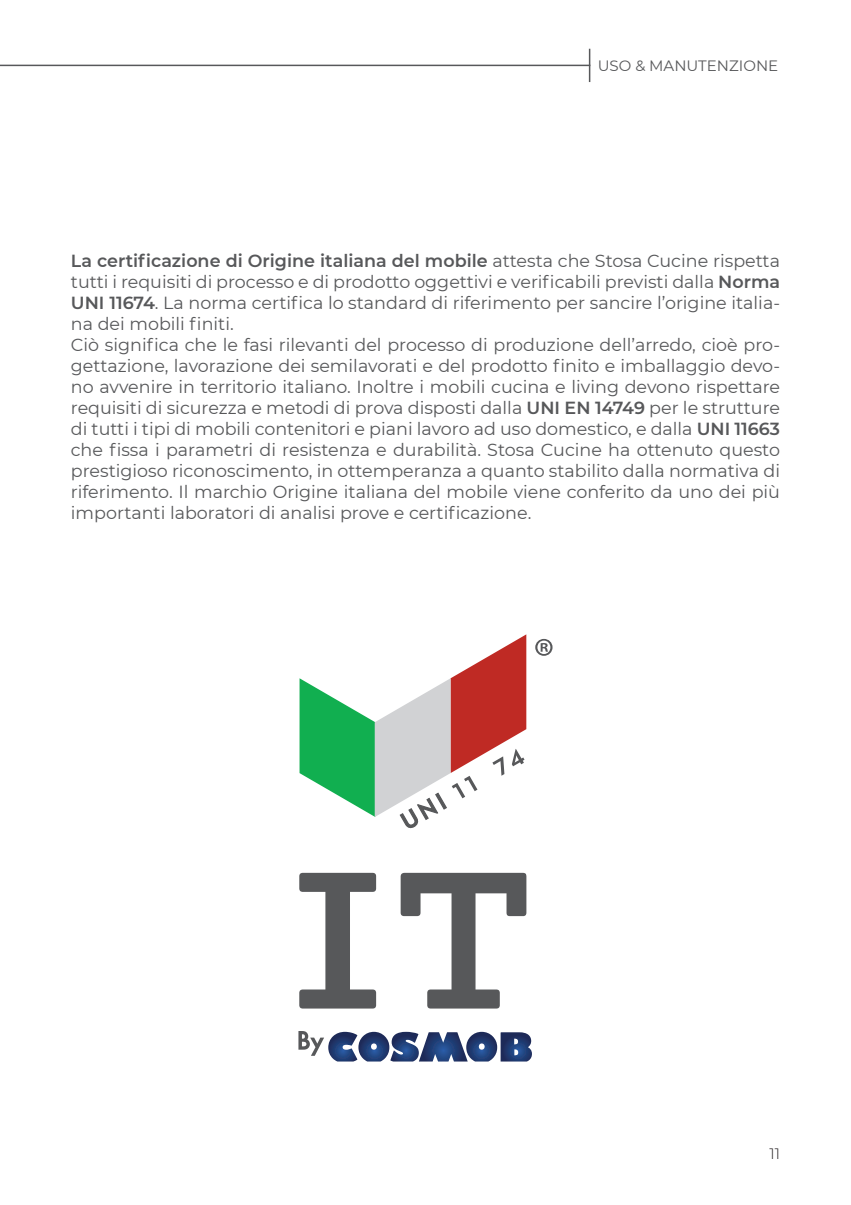
<style>
.page{position:relative;width:851px;height:1205px;background:#fff}
.page>*{position:absolute;margin:0;border:0;box-sizing:border-box;transform-origin:0 0}
.Corpo_testo{font:17.5px/21px "Montserrat";color:#57585a;text-align:justify}
.t1{font:15px "Montserrat";color:#57585a}
.t2{font:300 15px "Montserrat";color:#231f20}
.s1{font-weight:600}
</style>
<div class="page">
<hr style="left:588px;top:49px;width:2px;height:33px;background:#57585a">
<hr style="left:0;top:65px;width:590px;height:1px;background:#57585a">
<svg style="left:299px;top:873px;width:77px;height:135px"></svg>
<svg style="left:400px;top:873px;width:126px;height:135px"></svg>
<svg style="left:299px;top:634px;width:227px;height:195px"></svg>
<svg style="left:535px;top:639px;width:17px;height:17px"></svg>
<svg style="left:298px;top:1031px;width:234px;height:30px"></svg>
<p class="t1" style="left:597px;top:55px;width:182px">USO &amp; MANUTENZIONE</p>
<p class="Corpo_testo" style="left:71px;top:249px;width:710px"><span class="s1">La certificazione di Origine italiana del mobile</span> attesta che Stosa Cucine rispetta tutti i requisiti di processo e di prodotto oggettivi e verificabili previsti dalla <span class="s1">Norma UNI 11674</span>. La norma certifica lo standard di riferimento per sancire l’origine italia&shy;na dei mobili finiti.</p>
<p class="Corpo_testo" style="left:71px;top:333px;width:710px">Ciò significa che le fasi rilevanti del processo di produzione dell’arredo, cioè pro&shy;gettazione, lavorazione dei semilavorati e del prodotto finito e imballaggio devo&shy;no avvenire in territorio italiano. Inoltre i mobili cucina e living devono rispettare requisiti di sicurezza e metodi di prova disposti dalla <span class="s1">UNI EN 14749</span> per le strutture di tutti i tipi di mobili contenitori e piani lavoro ad uso domestico, e dalla <span class="s1">UNI 11663 </span>che fissa i parametri di resistenza e durabilità. Stosa Cucine ha ottenuto questo prestigioso riconoscimento, in ottemperanza a quanto stabilito dalla normativa di riferimento. Il marchio Origine italiana del mobile viene conferito da uno dei più importanti laboratori di analisi prove e certificazione.</p>
<p class="t2" style="left:769px;top:1143px;width:12px">11</p>
</div>
